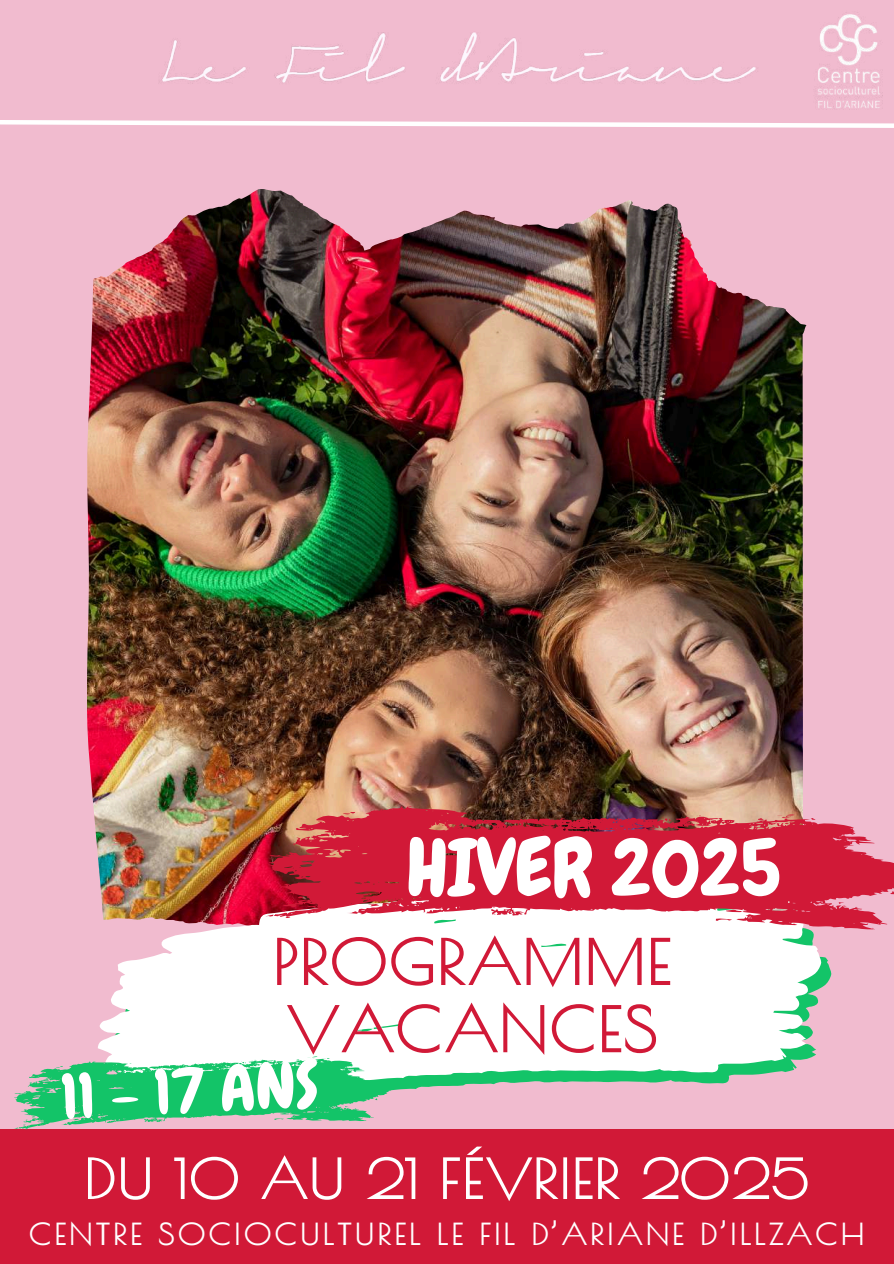
<style>
.page{position:relative;width:894px;height:1264px;background:#fff}
.page>*{position:absolute;margin:0;border:0;box-sizing:border-box;transform-origin:0 0}
.t1{font:79.2px "Chewy";color:#fff}
.t2{font:63.9px "Chewy";color:#fff}
.t3{font:700 62.85px/67.2px "Poiret One";color:#d11937}
.t4{font:700 55.5px "Poiret One";color:#fff}
.t5{font:700 29.85px "Poiret One";letter-spacing:.09em;color:#fff}
</style>
<div class="page">
<img style="left:0;top:0;width:893px;height:1129px">
<img style="left:302px;top:200px;width:504px;height:125px">
<div style="left:391px;top:945px;width:440px;height:165px;background:#f1bbcf"></div>
<svg style="left:98px;top:891px;width:723px;height:208px"></svg>
<svg style="left:266px;top:795px;width:627px;height:150px;fill:#d11937"></svg>
<svg style="left:725px;top:909px;width:16px;height:3px"></svg>
<svg style="left:715px;top:918px;width:17px;height:3px"></svg>
<svg style="left:368px;top:902px;width:11px;height:4px"></svg>
<svg style="left:889px;top:891px;width:4px;height:3px"></svg>
<svg style="left:297px;top:895px;width:7px;height:3px"></svg>
<svg style="left:757px;top:817px;width:6px;height:3px"></svg>
<svg style="left:265px;top:914px;width:9px;height:3px"></svg>
<svg style="left:342px;top:811px;width:13px;height:4px"></svg>
<svg style="left:282px;top:910px;width:8px;height:8px"></svg>
<svg style="left:662px;top:817px;width:8px;height:6px"></svg>
<svg style="left:838px;top:901px;width:8px;height:6px"></svg>
<svg style="left:438px;top:823px;width:5px;height:3px"></svg>
<svg style="left:777px;top:813px;width:17px;height:11px"></svg>
<svg style="left:680px;top:815px;width:20px;height:12px"></svg>
<div style="left:0;top:1129px;width:893px;height:134px;background:#d11937"></div>
<div style="left:106px;top:0;width:681px;height:140px;background:#f1bbcf"></div>
<img style="left:804px;top:0;width:89px;height:118px">
<svg style="left:14px;top:1056px;width:377px;height:73px;background:#60c790"></svg>
<svg style="left:0;top:118px;width:893px;height:14px"></svg>
<h1 class="t1" style="left:406px;top:817px;width:376px">HIVER 2025</h1>
<h3 class="t3" style="left:272px;top:927px;width:400px">PROGRAMME<br>VACANCES</h3>
<h2 class="t2" style="left:59px;top:1056px;width:259px;rotate:-3deg">11 - 17 ANS</h2>
<h3 class="t4" style="left:84px;top:1145px;width:727px">DU 10 AU 21 FÉVRIER 2025</h3>
<p class="t5" style="left:29px;top:1215px;width:837px">CENTRE SOCIOCULTUREL LE FIL D’ARIANE D’ILLZACH</p>
</div>
